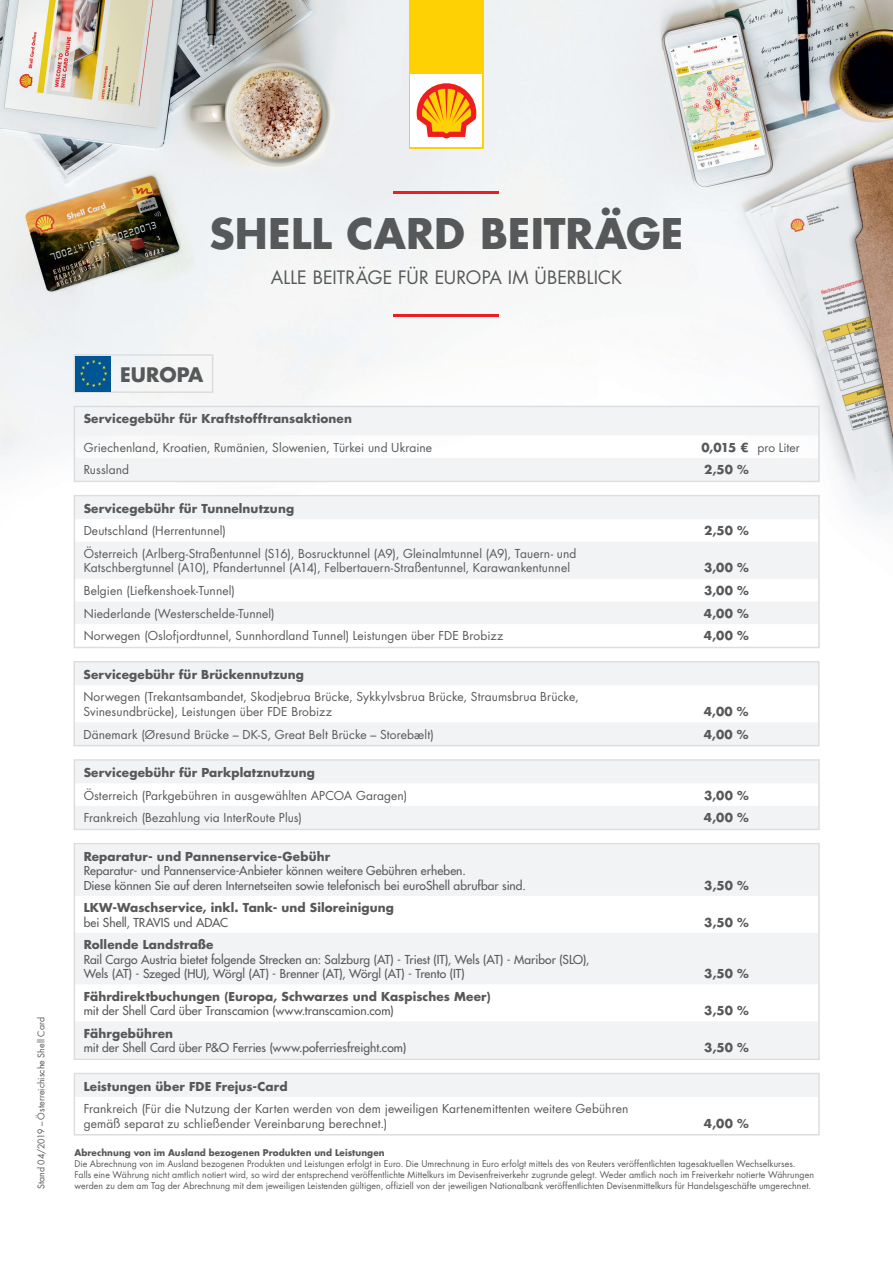
<style>
.page{position:relative;width:893px;height:1263px;background:#fff}
.page>*{position:absolute;margin:0;border:0;box-sizing:border-box;transform-origin:0 0}
.t1{font:700 41.1px "Futura Std";letter-spacing:.005em;color:#57585a}
.t2{font:700 19.5px "Futura Std";color:#57585a}
.t3{font:18px "Futura Std";letter-spacing:.005em;color:#57585a}
.t4{font:12px/14.4px "Futura Std";letter-spacing:.01em;color:#57585a}
.t5{font:500 12px/14.4px "Futura Std";letter-spacing:.005em;color:#57585a}
.t6{font:700 12px "Futura Std";letter-spacing:.01em;color:#57585a}
.t7{font:9px/11.2px "Futura Std";letter-spacing:.01em;color:#57585a}
.t8{font:700 9px "Futura Std";letter-spacing:.005em;color:#57585a}
.s1{font-weight:700}
</style>
<div class="page">
<img style="left:0;top:0;width:893px;height:797px">
<hr style="left:394px;top:314px;width:105px;height:2px;background:#ee1d23">
<hr style="left:394px;top:191px;width:105px;height:2px;background:#ee1d23">
<div style="left:74px;top:354px;width:139px;height:39px;border:2px solid #dcdddf"></div>
<div style="left:75px;top:356px;width:36px;height:35px;background:#005595"></div>
<svg style="left:80px;top:360px;width:27px;height:27px"></svg>
<svg style="left:77px;top:846px;width:740px;height:211px;fill:#f2f3f4"></svg>
<div style="left:74px;top:843px;width:746px;height:217px;border:2px solid #dcdddf"></div>
<svg style="left:76px;top:664px;width:740px;height:79px;fill:#f2f3f4"></svg>
<div style="left:73px;top:661px;width:746px;height:85px;border:2px solid #dcdddf"></div>
<svg style="left:77px;top:498px;width:740px;height:126px;fill:#f2f3f4"></svg>
<div style="left:74px;top:495px;width:746px;height:153px;border:2px solid #dcdddf"></div>
<svg style="left:77px;top:762px;width:740px;height:65px;fill:#f2f3f4"></svg>
<div style="left:74px;top:759px;width:746px;height:71px;border:2px solid #dcdddf"></div>
<div style="left:77px;top:1076px;width:740px;height:21px;background:#f2f3f4"></div>
<div style="left:74px;top:1073px;width:746px;height:62px;border:2px solid #dcdddf"></div>
<svg style="left:77px;top:409px;width:740px;height:70px;fill:#f2f3f4"></svg>
<div style="left:74px;top:406px;width:746px;height:76px;border:2px solid #dcdddf"></div>
<div style="left:409px;top:0;width:75px;height:149px;background:#fed105"></div>
<div style="left:411px;top:74px;width:71px;height:73px;background:#fff"></div>
<svg style="left:416px;top:83px;width:61px;height:56px"></svg>
<h1 class="t1" style="left:209px;top:206px;width:476px">SHELL CARD BEITRÄGE</h1>
<h3 class="t3" style="left:271px;top:266px;width:353px">ALLE BEITRÄGE FÜR EUROPA IM ÜBERBLICK</h3>
<p class="t7" style="left:36px;top:1189px;width:174px;rotate:-90deg">Stand 04/2019 – Österreichische Shell Card</p>
<h2 class="t2" style="left:120px;top:361px;width:85px">EUROPA</h2>
<p class="t6" style="left:84px;top:411px;width:270px">Servicegebühr für Kraftstofftransaktionen</p>
<p class="t4" style="left:84px;top:440px;width:350px">Griechenland, Kroatien, Rumänien, Slowenien, Türkei und Ukraine</p>
<p class="t4" style="left:701px;top:440px;width:100px"><span class="s1">0,015 €</span> pro Liter</p>
<p class="t4" style="left:84px;top:463px;width:47px">Russland</p>
<p class="t6" style="left:704px;top:462px;width:46px">2,50 %</p>
<p class="t6" style="left:84px;top:500px;width:212px">Servicegebühr für Tunnelnutzung</p>
<p class="t4" style="left:84px;top:524px;width:144px">Deutschland (Herrentunnel)</p>
<p class="t6" style="left:704px;top:523px;width:46px">2,50 %</p>
<p class="t4" style="left:84px;top:546px;width:494px">Österreich (Arlberg-Straßentunnel (S16), Bosrucktunnel (A9), Gleinalmtunnel (A9), Tauern- und<br>Katschbergtunnel (A10), Pfandertunnel (A14), Felbertauern-Straßentunnel, Karawankentunnel</p>
<p class="t6" style="left:704px;top:560px;width:46px">3,00 %</p>
<p class="t4" style="left:84px;top:584px;width:153px">Belgien (Liefkenshoek-Tunnel)</p>
<p class="t6" style="left:704px;top:583px;width:46px">3,00 %</p>
<p class="t4" style="left:84px;top:606px;width:193px">Niederlande (Westerschelde-Tunnel)</p>
<p class="t6" style="left:704px;top:605px;width:46px">4,00 %</p>
<p class="t4" style="left:84px;top:629px;width:421px">Norwegen (Oslofjordtunnel, Sunnhordland Tunnel) Leistungen über FDE Brobizz</p>
<p class="t6" style="left:704px;top:628px;width:46px">4,00 %</p>
<p class="t6" style="left:83px;top:666px;width:222px">Servicegebühr für Brückennutzung</p>
<p class="t4" style="left:83px;top:690px;width:497px">Norwegen (Trekantsambandet, Skodjebrua Brücke, Sykkylvsbrua Brücke, Straumsbrua Brücke,<br>Svinesundbrücke), Leistungen über FDE Brobizz</p>
<p class="t6" style="left:704px;top:703px;width:46px">4,00 %</p>
<p class="t4" style="left:83px;top:727px;width:352px">Dänemark (Øresund Brücke – DK-S, Great Belt Brücke – Storebælt)</p>
<p class="t6" style="left:704px;top:726px;width:46px">4,00 %</p>
<p class="t6" style="left:84px;top:764px;width:233px">Servicegebühr für Parkplatznutzung</p>
<p class="t4" style="left:84px;top:788px;width:325px">Österreich (Parkgebühren in ausgewählten APCOA Garagen)</p>
<p class="t6" style="left:704px;top:787px;width:46px">3,00 %</p>
<p class="t4" style="left:84px;top:811px;width:220px">Frankreich (Bezahlung via InterRoute Plus)</p>
<p class="t6" style="left:704px;top:810px;width:46px">4,00 %</p>
<p class="t6" style="left:84px;top:848px;width:248px">Reparatur- und Pannenservice-Gebühr</p>
<p class="t5" style="left:84px;top:863px;width:444px">Reparatur- und Pannenservice-Anbieter können weitere Gebühren erheben.<br>Diese können Sie auf deren Internetseiten sowie telefonisch bei euroShell abrufbar sind.</p>
<p class="t6" style="left:704px;top:877px;width:46px">3,50 %</p>
<p class="t6" style="left:84px;top:900px;width:312px">LKW-Waschservice, inkl. Tank- und Siloreinigung</p>
<p class="t5" style="left:84px;top:915px;width:146px">bei Shell, TRAVIS und ADAC</p>
<p class="t6" style="left:704px;top:914px;width:46px">3,50 %</p>
<p class="t6" style="left:84px;top:937px;width:131px">Rollende Landstraße</p>
<p class="t5" style="left:84px;top:952px;width:507px">Rail Cargo Austria bietet folgende Strecken an: Salzburg (AT) - Triest (IT), Wels (AT) - Maribor (SLO),<br>Wels (AT) - Szeged (HU), Wörgl (AT) - Brenner (AT), Wörgl (AT) - Trento (IT)</p>
<p class="t6" style="left:704px;top:965px;width:46px">3,50 %</p>
<p class="t6" style="left:84px;top:988px;width:408px">Fährdirektbuchungen (Europa, Schwarzes und Kaspisches Meer)</p>
<p class="t5" style="left:84px;top:1003px;width:312px">mit der Shell Card über Transcamion (www.transcamion.com)</p>
<p class="t6" style="left:704px;top:1002px;width:46px">3,50 %</p>
<p class="t6" style="left:84px;top:1025px;width:91px">Fährgebühren</p>
<p class="t5" style="left:84px;top:1040px;width:324px">mit der Shell Card über P&amp;O Ferries (www.poferriesfreight.com)</p>
<p class="t6" style="left:704px;top:1040px;width:46px">3,50 %</p>
<p class="t6" style="left:84px;top:1078px;width:206px">Leistungen über FDE Frejus-Card</p>
<p class="t4" style="left:84px;top:1102px;width:546px">Frankreich (Für die Nutzung der Karten werden von dem jeweiligen Kartenemittenten weitere Gebühren gemäß separat zu schließender Vereinbarung berechnet.)</p>
<p class="t6" style="left:704px;top:1115px;width:46px">4,00 %</p>
<p class="t8" style="left:74px;top:1146px;width:312px">Abrechnung von im Ausland bezogenen Produkten und Leistungen</p>
<p class="t7" style="left:74px;top:1158px;width:741px">Die Abrechnung von im Ausland bezogenen Produkten und Leistungen erfolgt in Euro. Die Umrechnung in Euro erfolgt mittels des von Reuters veröffentlichten tagesaktuellen Wechselkurses.<br>Falls eine Währung nicht amtlich notiert wird, so wird der entsprechend veröffentlichte Mittelkurs im Devisenfreiverkehr zugrunde gelegt. Weder amtlich noch im Freiverkehr notierte Währungen werden zu dem am Tag der Abrechnung mit dem jeweiligen Leistenden gültigen, offiziell von der jeweiligen Nationalbank veröffentlichten Devisenmittelkurs für Handelsgeschäfte umgerechnet.</p>
</div>
